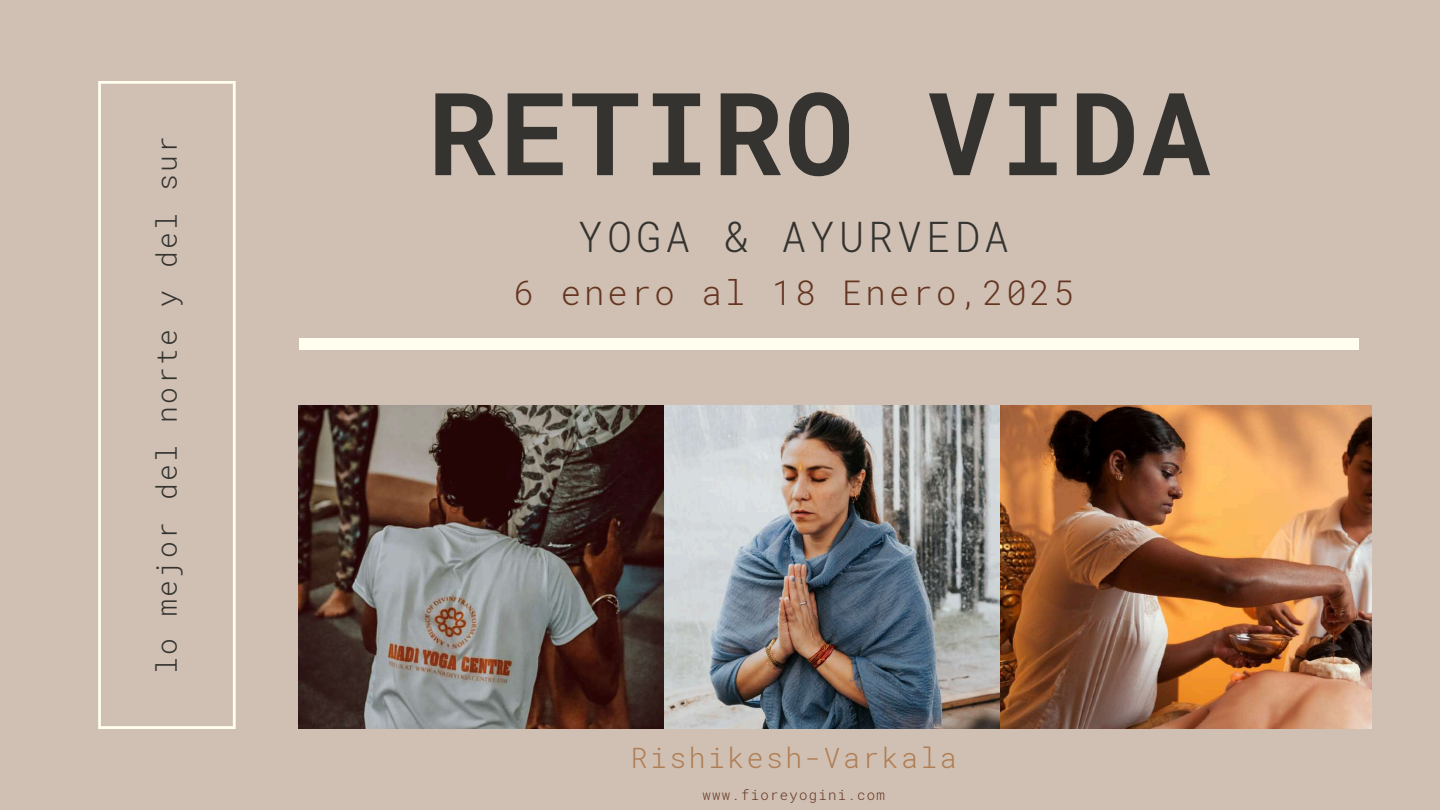
<style>
.page{position:relative;width:1440px;height:810px;background:#cfc0b3}
.page>*{position:absolute;margin:0;border:0;box-sizing:border-box;transform-origin:0 0}
.t1{font:700 115px "Roboto Mono";letter-spacing:.02em;color:#343330}
.t2{font:300 42px "Roboto Mono";letter-spacing:.09em;color:#343330}
.t3{font:300 34px "Roboto Mono";letter-spacing:.09em;color:#663521}
.t4{font:300 28px "Roboto Mono";letter-spacing:.09em;color:#343330}
.t5{font:300 28px "Roboto Mono";letter-spacing:.09em;color:#b07d53}
.t6{font:300 14px "Roboto Mono";letter-spacing:.09em;color:#663521}
</style>
<div class="page">
<img style="left:299px;top:405px;width:1072px;height:324px">
<svg style="left:98px;top:81px;width:138px;height:648px"></svg>
<div style="left:299px;top:338px;width:1060px;height:12px;background:#fffeef"></div>
<p class="t4" style="left:147px;top:674px;width:540px;rotate:-90deg">lo mejor del norte y del sur</p>
<h1 class="t1" style="left:428px;top:55px;width:784px">RETIRO VIDA</h1>
<h2 class="t2" style="left:578px;top:208px;width:432px">YOGA &amp; AYURVEDA</h2>
<p class="t3" style="left:514px;top:270px;width:562px">6 enero al 18 Enero,2025</p>
<p class="t5" style="left:631px;top:738px;width:327px">Rishikesh-Varkala</p>
<p class="t6" style="left:703px;top:785px;width:184px">www.fioreyogini.com</p>
</div>
